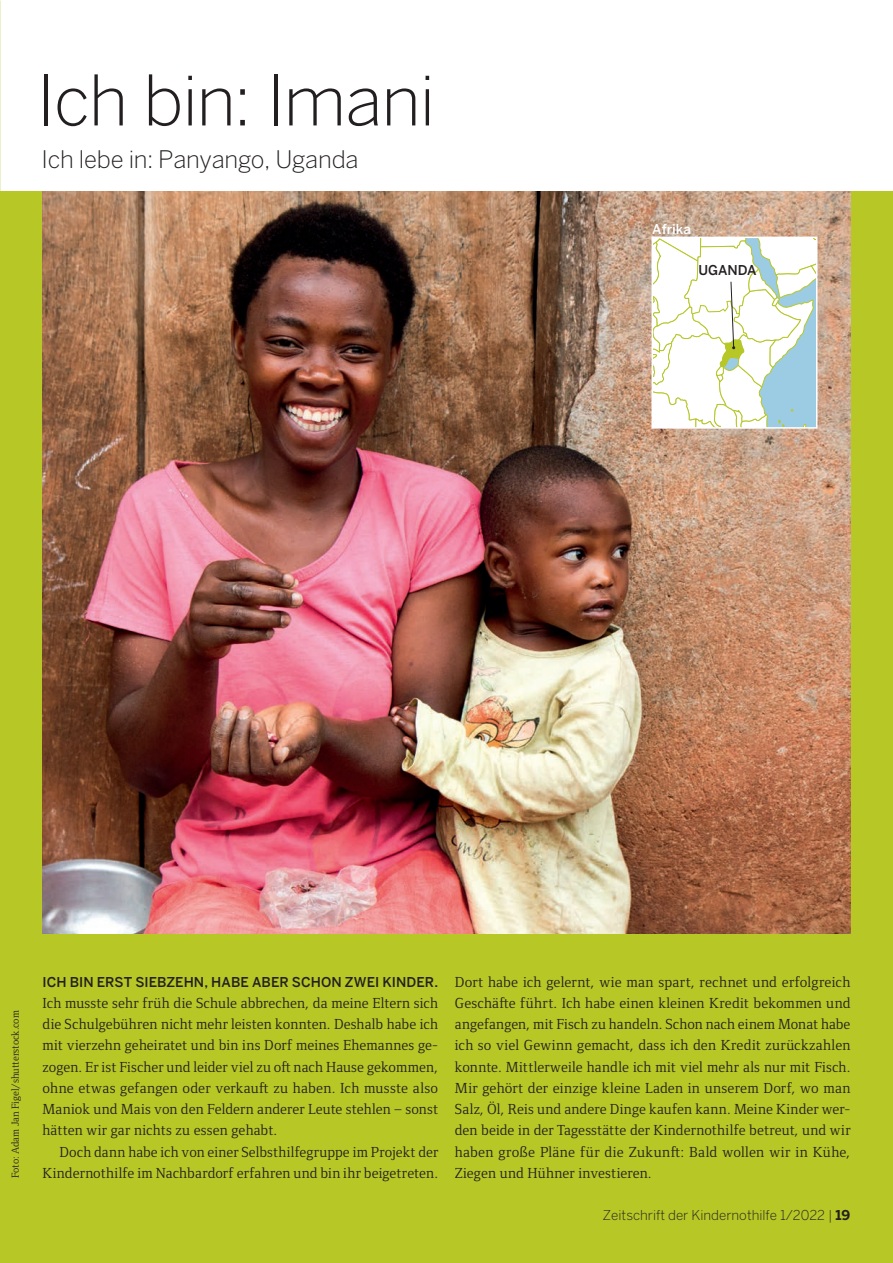
<style>
.page{position:relative;width:893px;height:1263px;background:#fff}
.page>*{position:absolute;margin:0;border:0;box-sizing:border-box;transform-origin:0 0}
.t1{font:300 69px "Benton Sans";letter-spacing:-.02em;color:#231f20}
.t2{font:300 24px "Benton Sans";letter-spacing:-.01em;color:#231f20}
.t3{font:15px/21.3px "Foundry Form Serif";letter-spacing:.01em;color:#231f20;text-align:justify}
.t4{font:500 13.5px "Benton Sans";letter-spacing:.005em;color:#231f20}
.t5{font:300 13.5px "Benton Sans";color:#231f20}
.t6{font:500 13.5px "Benton Sans";color:#fff}
.t7{font:10.5px "Foundry Form Serif";color:#231f20}
.s1{font-weight:700}
</style>
<div class="page">
<div style="left:0;top:191px;width:893px;height:1072px;background:#b6c726"></div>
<img style="left:43px;top:191px;width:807px;height:742px">
<svg style="left:652px;top:237px;width:165px;height:191px;background:#e8f1ea"></svg>
<h1 class="t1" style="left:37px;top:60px;width:400px">Ich bin: Imani</h1>
<h2 class="t2" style="left:41px;top:145px;width:319px">Ich lebe in: Panyango, Uganda</h2>
<p class="t6" style="left:652px;top:221px;width:40px">Afrika</p>
<p class="t4" style="left:699px;top:262px;width:59px">UGANDA</p>
<p class="t7" style="left:8px;top:1178px;width:169px;rotate:-90deg">Foto: Adam Jan Figel/shutterstock.com</p>
<p class="t4" style="left:43px;top:974px;width:397px">ICH BIN ERST SIEBZEHN, HABE ABER SCHON ZWEI KINDER.</p>
<p class="t3" style="left:43px;top:991px;width:397px">Ich musste sehr früh die Schule abbrechen, da meine Eltern sich die Schulgebühren nicht mehr leisten konnten. Deshalb habe ich mit vierzehn geheiratet und bin ins Dorf meines Ehemannes ge&shy;zogen. Er ist Fischer und leider viel zu oft nach Hause gekommen, ohne etwas gefangen oder verkauft zu haben. Ich musste also Maniok und Mais von den Feldern anderer Leute stehlen – sonst hätten wir gar nichts zu essen gehabt.</p>
<p class="t3" style="left:43px;top:1140px;width:397px;text-align:right">Doch dann habe ich von einer Selbsthilfegruppe im Projekt der<br>Kindernothilfe im Nachbardorf erfahren und bin ihr beigetreten.</p>
<p class="t3" style="left:455px;top:970px;width:397px">Dort habe ich gelernt, wie man spart, rechnet und erfolgreich Geschäfte führt. Ich habe einen kleinen Kredit bekommen und angefangen, mit Fisch zu handeln. Schon nach einem Monat habe ich so viel Gewinn gemacht, dass ich den Kredit zurückzahlen konnte. Mittlerweile handle ich mit viel mehr als nur mit Fisch.<br>Mir gehört der einzige kleine Laden in unserem Dorf, wo man Salz, Öl, Reis und andere Dinge kaufen kann. Meine Kinder wer&shy;den beide in der Tagesstätte der Kindernothilfe betreut, und wir haben große Pläne für die Zukunft: Bald wollen wir in Kühe, Ziegen und Hühner investieren.</p>
<p class="t5" style="left:603px;top:1207px;width:249px">Zeitschrift der Kindernothilfe 1/2022 | <span class="s1">19</span></p>
</div>
